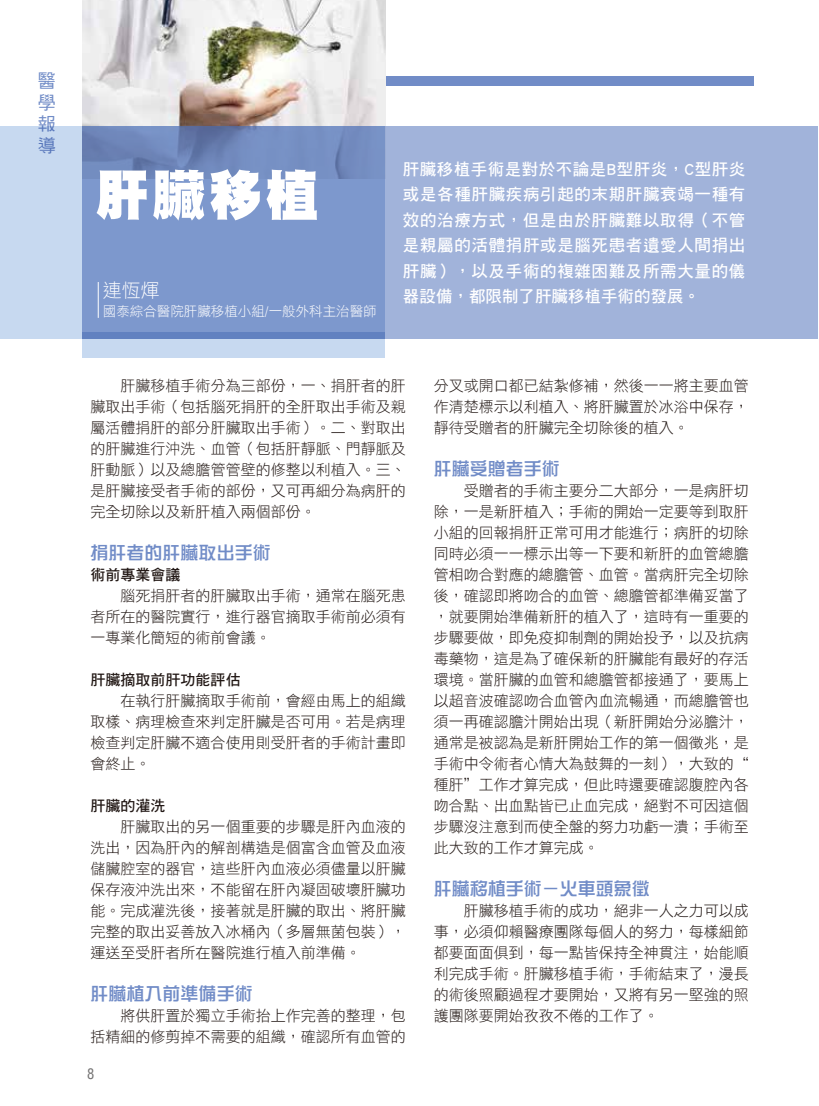
<style>
.page{position:relative;width:819px;height:1106px;background:#fff}
.page>*{position:absolute;margin:0;border:0;box-sizing:border-box;transform-origin:0 0}
.t1{font:54px "DF Hei Std W12";color:#fff}
.t2{font:19.05px "DF Hei Std W3";color:#fff}
.t3{font:18px "DFPG Zong Yi W5 MP BF";color:#718cc7}
.t4{font:18px/21.6px "DF Hei Std W5";color:#718cc7;text-align:justify}
.t5{font:16.5px/25.5px "DF Hei Std W7";letter-spacing:.04em;color:#fff;text-align:justify}
.t6{font:16.5px "DF Hei Std W7";color:#fff}
.t7{font:15px/21px "DF Hei Std W3";color:#221815;text-align:justify}
.t8{font:15px "DF Hei Std W7";color:#221815}
.t9{font:condensed 14.4px "Helvetica";color:#727171}
.t10{font:13.65px "DF Hei Std W3";color:#fff}
</style>
<div class="page">
<div style="left:293px;top:76px;width:460px;height:10px;background:#718cc7"></div>
<img style="left:82px;top:0;width:303px;height:126px">
<div style="left:82px;top:126px;width:735px;height:212px;background:#a1b3da"></div>
<svg style="left:0;top:126px;width:385px;height:212px;background:#8aa3d1"></svg>
<svg style="left:83px;top:332px;width:302px;height:25px;background:#aac0e2"></svg>
<hr style="left:98px;top:282px;width:1px;height:36px;background:#fff">
<p class="t4" style="left:38px;top:69px;width:19px">醫學報導</p>
<h1 class="t1" style="left:95px;top:166px;width:226px">肝臟移植</h1>
<p class="t5" style="left:403px;top:156px;width:344px">肝臟移植手術是對於不論是B型肝炎，C型肝炎或是各種肝臟疾病引起的末期肝臟衰竭一種有效的治療方式，但是由於肝臟難以取得（不管是親屬的活體捐肝或是腦死患者遺愛人間捐出肝臟），以及手術的複雜困難及所需大量的儀</p>
<p class="t2" style="left:103px;top:280px;width:58px">連恆煇</p>
<p class="t6" style="left:403px;top:287px;width:298px">器設備，都限制了肝臟移植手術的發展。</p>
<p class="t10" style="left:103px;top:304px;width:275px">國泰綜合醫院肝臟移植小組/一般外科主治醫師</p>
<p class="t7" style="left:91px;top:374px;width:317px">　　肝臟移植手術分為三部份，一、捐肝者的肝臟取出手術（包括腦死捐肝的全肝取出手術及親屬活體捐肝的部分肝臟取出手術）。二、對取出的肝臟進行沖洗、血管（包括肝靜脈、門靜脈及肝動脈）以及總膽管管壁的修整以利植入。三、是肝臟接受者手術的部份，又可再細分為病肝的完全切除以及新肝植入兩個部份。</p>
<p class="t3" style="left:91px;top:543px;width:182px">捐肝者的肝臟取出手術</p>
<p class="t8" style="left:91px;top:566px;width:91px">術前專業會議</p>
<p class="t7" style="left:91px;top:584px;width:316px">　　腦死捐肝者的肝臟取出手術，通常在腦死患者所在的醫院實行，進行器官摘取手術前必須有一專業化簡短的術前會議。</p>
<p class="t8" style="left:91px;top:671px;width:151px">肝臟摘取前肝功能評估</p>
<p class="t7" style="left:91px;top:689px;width:316px">　　在執行肝臟摘取手術前，會經由馬上的組織取樣、病理檢查來判定肝臟是否可用。若是病理檢查判定肝臟不適合使用則受肝者的手術計畫即會終止。</p>
<p class="t8" style="left:91px;top:797px;width:76px">肝臟的灌洗</p>
<p class="t7" style="left:91px;top:815px;width:316px">　　肝臟取出的另一個重要的步驟是肝內血液的洗出，因為肝內的解剖構造是個富含血管及血液儲臟腔室的器官，這些肝內血液必須儘量以肝臟保存液沖洗出來，不能留在肝內凝固破壞肝臟功能。完成灌洗後，接著就是肝臟的取出、將肝臟完整的取出妥善放入冰桶內（多層無菌包裝），運送至受肝者所在醫院進行植入前準備。</p>
<p class="t3" style="left:91px;top:984px;width:164px">肝臟植入前準備手術</p>
<p class="t7" style="left:91px;top:1004px;width:317px">　　將供肝置於獨立手術抬上作完善的整理，包括精細的修剪掉不需要的組織，確認所有血管的</p>
<p class="t9" style="left:87px;top:1064px;width:9px">8</p>
<p class="t7" style="left:434px;top:374px;width:316px">分叉或開口都已結紮修補，然後一一將主要血管作清楚標示以利植入、將肝臟置於冰浴中保存，靜待受贈者的肝臟完全切除後的植入。</p>
<p class="t3" style="left:434px;top:459px;width:127px">肝臟受贈者手術</p>
<p class="t7" style="left:434px;top:479px;width:316px">　　受贈者的手術主要分二大部分，一是病肝切除，一是新肝植入；手術的開始一定要等到取肝小組的回報捐肝正常可用才能進行；病肝的切除同時必須一一標示出等一下要和新肝的血管總膽管相吻合對應的總膽管、血管。當病肝完全切除後，確認即將吻合的血管、總膽管都準備妥當了，就要開始準備新肝的植入了，這時有一重要的步驟要做，即免疫抑制劑的開始投予，以及抗病毒藥物，這是為了確保新的肝臟能有最好的存活環境。當肝臟的血管和總膽管都接通了，要馬上以超音波確認吻合血管內血流暢通，而總膽管也須一再確認膽汁開始出現（新肝開始分泌膽汁，通常是被認為是新肝開始工作的第一個徵兆，是手術中令術者心情大為鼓舞的一刻），大致的“種肝”工作才算完成，但此時還要確認腹腔內各吻合點、出血點皆已止血完成，絕對不可因這個步驟沒注意到而使全盤的努力功虧一潰；手術至此大致的工作才算完成。</p>
<p class="t3" style="left:434px;top:879px;width:217px">肝臟移植手術－火車頭象徵</p>
<p class="t7" style="left:434px;top:899px;width:316px">　　肝臟移植手術的成功，絕非一人之力可以成事，必須仰賴醫療團隊每個人的努力，每樣細節都要面面俱到，每一點皆保持全神貫注，始能順利完成手術。肝臟移植手術，手術結束了，漫長的術後照顧過程才要開始，又將有另一堅強的照護團隊要開始孜孜不倦的工作了。</p>
</div>
